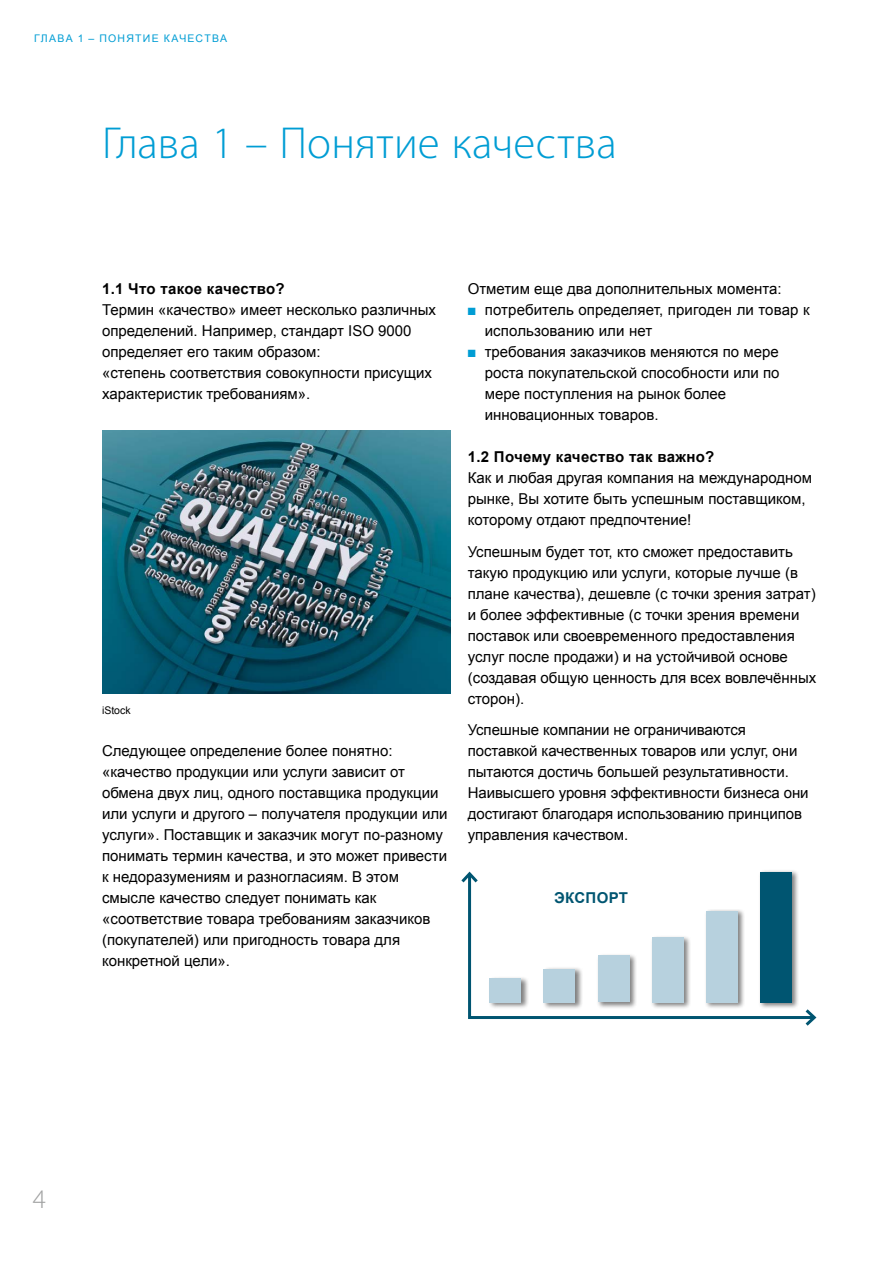
<style>
.page{position:relative;width:893px;height:1263px;background:#fff}
.page>*{position:absolute;margin:0;border:0;box-sizing:border-box;transform-origin:0 0}
.t1{font:300 45px "Myriad Pro";letter-spacing:.01em;color:#009dd4}
.t2{font:300 27px "Myriad Pro";color:#a0a1a1}
.t3{font:15px/21px "Arial";color:#000}
.t4{font:700 15px "Arial";letter-spacing:.02em;color:#000}
.t5{font:700 15px "Arial";letter-spacing:.02em;color:#005571}
.t6{font:10.5px "Arial";letter-spacing:.12em;color:#009dd4}
.t7{font:10.5px "Arial";color:#000}
.s1{color:#009dd4}
</style>
<div class="page">
<svg style="left:468px;top:886px;width:334px;height:133px"></svg>
<svg style="left:461px;top:871px;width:17px;height:15px"></svg>
<svg style="left:802px;top:1009px;width:15px;height:17px"></svg>
<div style="left:488px;top:976px;width:41px;height:34px;background:#000;opacity:.5"></div>
<div style="left:489px;top:978px;width:32px;height:24px;background:#b7d1de"></div>
<div style="left:596px;top:953px;width:41px;height:56px;background:#000;opacity:.5"></div>
<div style="left:598px;top:955px;width:31px;height:47px;background:#b7d1de"></div>
<div style="left:704px;top:908px;width:41px;height:101px;background:#000;opacity:.5"></div>
<div style="left:706px;top:911px;width:32px;height:91px;background:#b7d1de"></div>
<div style="left:542px;top:966px;width:41px;height:44px;background:#000;opacity:.5"></div>
<div style="left:543px;top:969px;width:32px;height:33px;background:#b7d1de"></div>
<div style="left:650px;top:935px;width:41px;height:74px;background:#000;opacity:.5"></div>
<div style="left:652px;top:937px;width:32px;height:65px;background:#b7d1de"></div>
<div style="left:758px;top:869px;width:42px;height:140px;background:#000;opacity:.5"></div>
<div style="left:760px;top:872px;width:32px;height:130px;background:#005571"></div>
<img style="left:102px;top:430px;width:349px;height:263px">
<p class="t6" style="left:34px;top:31px;width:110px">Глава 1 – Понятиек</p>
<p class="t6" style="left:172px;top:31px;width:17px">ачеств</p>
<p class="t6" style="left:220px;top:31px;width:9px">а</p>
<h1 class="t1" style="left:102px;top:115px;width:516px">Глава 1 – Понятие качества</h1>
<p class="t4" style="left:102px;top:279px;width:184px">1.1 Что такое качество?</p>
<p class="t3" style="left:102px;top:299px;width:335px">Термин «качество» имеет несколько различных определений. Например, стандарт ISO 9000 определяет его таким образом:<br>«степень соответствия совокупности присущих характеристик требованиям».</p>
<p class="t7" style="left:102px;top:703px;width:30px">iStock</p>
<p class="t3" style="left:102px;top:740px;width:347px">Следующее определение более понятно: «качество продукции или услуги зависит от обмена двух лиц, одного поставщика продукции или услуги и другого – получателя продукции или услуги». Поставщик и заказчик могут по-разному понимать термин качества, и это может привести к недоразумениям и разногласиям. В этом смысле качество следует понимать как «соответствие товара требованиям заказчиков (покупателей) или пригодность товара для конкретной цели».</p>
<p class="t3" style="left:468px;top:278px;width:315px">Отметим еще два дополнительных момента:</p>
<p class="t3" style="left:485px;top:299px;width:326px;text-indent:-17px"><span class="s1">■</span> потребитель определяет, пригоден ли товар к использованию или нет</p>
<p class="t3" style="left:485px;top:341px;width:296px;text-indent:-17px"><span class="s1">■</span> требования заказчиков меняются по мере роста покупательской способности или по мере поступления на рынок более инновационных товаров.</p>
<p class="t4" style="left:468px;top:447px;width:248px">1.2 Почему качество так важно?</p>
<p class="t3" style="left:468px;top:467px;width:346px">Как и любая другая компания на международном рынке, Вы хотите быть успешным поставщиком, которому отдают предпочтение!</p>
<p class="t3" style="left:468px;top:541px;width:350px">Успешным будет тот, кто сможет предоставить такую продукцию или услуги, которые лучше (в плане качества), дешевле (с точки зрения затрат) и более эффективные (с точки зрения времени поставок или своевременного предоставления услуг после продажи) и на устойчивой основе (создавая общую ценность для всех вовлечённых сторон).</p>
<p class="t3" style="left:468px;top:719px;width:342px">Успешные компании не ограничиваются поставкой качественных товаров или услуг, они пытаются достичь большей результативности.<br>Наивысшего уровня эффективности бизнеса они достигают благодаря использованию принципов управления качеством.</p>
<p class="t5" style="left:554px;top:888px;width:75px">ЭКСПОРТ</p>
<h2 class="t2" style="left:33px;top:1182px;width:15px">4</h2>
</div>
